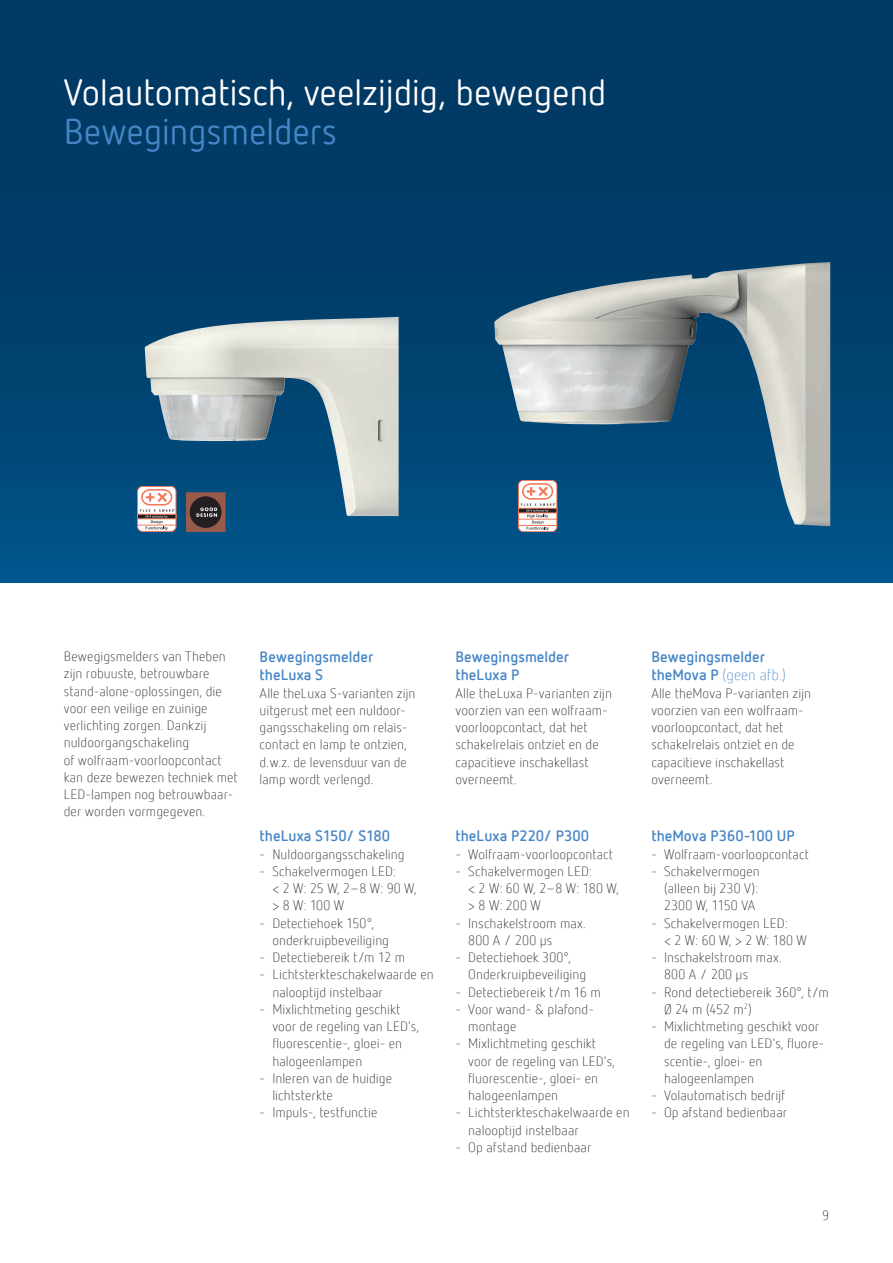
<style>
.page{position:relative;width:893px;height:1263px;background:#fff}
.page>*{position:absolute;margin:0;border:0;box-sizing:border-box;transform-origin:0 0}
.t1{font:36px "Netto Offc Pro";letter-spacing:-.01em;color:#fff}
.t2{font:36px "Netto Offc Pro";letter-spacing:-.01em;color:#4786c6}
.t3{font:700 15px/18px "Netto Offc Pro";color:#4786c6}
.t4{font:300 13.5px/17.2px "Netto Offc Pro";letter-spacing:.005em;color:#231f20}
.s1{font-weight:300}
</style>
<div class="page">
<div style="left:0;top:0;width:893px;height:583px;background:linear-gradient(to bottom,#00345d,#005083)"></div>
<img style="left:145px;top:317px;width:254px;height:199px">
<img style="left:494px;top:262px;width:336px;height:264px">
<div style="left:186px;top:493px;width:39px;height:38px;background:#985a4a"></div>
<div style="left:190px;top:496px;width:31px;height:32px;background:#231f20;border-radius:50%"></div>
<svg style="left:197px;top:507px;width:20px;height:10px"></svg>
<div style="left:138px;top:486px;width:38px;height:45px;background:#fff;border-radius:5px"></div>
<div style="left:137px;top:486px;width:39px;height:45px;border:1px solid #f3795b;border-radius:5px"></div>
<svg style="left:137px;top:514px;width:39px;height:5px"></svg>
<hr style="left:138px;top:525px;width:38px;height:1px;background:#f3795b">
<svg style="left:140px;top:489px;width:35px;height:41px"></svg>
<div style="left:518px;top:480px;width:39px;height:51px;background:#fff;border-radius:5px"></div>
<div style="left:518px;top:480px;width:39px;height:51px;border:1px solid #f3795b;border-radius:5px"></div>
<hr style="left:518px;top:519px;width:39px;height:1px;background:#f3795b">
<div style="left:518px;top:508px;width:39px;height:5px;background:#231f20"></div>
<div style="left:518px;top:508px;width:39px;height:5px;border:1px solid #f3795b"></div>
<hr style="left:518px;top:525px;width:39px;height:1px;background:#f3795b">
<svg style="left:521px;top:483px;width:35px;height:47px"></svg>
<h1 class="t1" style="left:64px;top:69px;width:544px">Volautomatisch, veelzijdig, bewegend</h1>
<h1 class="t2" style="left:64px;top:108px;width:275px">Bewegingsmelders</h1>
<p class="t4" style="left:64px;top:647px;width:175px">Bewegigsmelders van Theben zijn robuuste, betrouwbare stand-alone-oplossingen, die voor een veilige en zuinige verlichting zorgen. Dankzij nuldoorgangschakeling<br>of wolfraam-voorloopcontact kan deze bewezen techniek met<br>LED-lampen nog betrouwbaar&shy;der worden vormgegeven.</p>
<p class="t3" style="left:260px;top:647px;width:115px">Bewegingsmelder theLuxa S</p>
<p class="t4" style="left:260px;top:684px;width:157px">Alle theLuxa S-varianten zijn uitgerust met een nuldoor&shy;gangsschakeling om relais&shy;contact en lamp te ontzien, d.w.z. de levensduur van de lamp wordt verlengd.</p>
<p class="t3" style="left:260px;top:826px;width:132px">theLuxa S150/ S180</p>
<p class="t4" style="left:260px;top:845px;width:147px">- Nuldoorgangsschakeling</p>
<p class="t4" style="left:272px;top:862px;width:146px;text-indent:-13px">- Schakelvermogen LED:<br>&lt; 2 W: 25 W, 2–8 W: 90 W, &gt; 8 W: 100 W</p>
<p class="t4" style="left:272px;top:914px;width:118px;text-indent:-13px">- Detectiehoek 150°, onderkruipbeveiliging</p>
<p class="t4" style="left:260px;top:948px;width:147px">- Detectiebereik t/m 12 m</p>
<p class="t4" style="left:272px;top:966px;width:163px;text-indent:-13px">- Lichtsterkteschakelwaarde en nalooptijd instelbaar</p>
<p class="t4" style="left:272px;top:1000px;width:148px;text-indent:-13px">- Mixlichtmeting geschikt voor de regeling van LED's, fluorescentie-, gloei- en halogeenlampen</p>
<p class="t4" style="left:272px;top:1069px;width:121px;text-indent:-13px">- Inleren van de huidige lichtsterkte</p>
<p class="t4" style="left:260px;top:1104px;width:119px">- Impuls-, testfunctie</p>
<p class="t3" style="left:455px;top:647px;width:115px">Bewegingsmelder theLuxa P</p>
<p class="t4" style="left:455px;top:684px;width:158px">Alle theLuxa P-varianten zijn voorzien van een wolfraam&shy;voorloopcontact, dat het schakelrelais ontziet en de capacitieve inschakellast overneemt.</p>
<p class="t3" style="left:455px;top:826px;width:135px">theLuxa P220/ P300</p>
<p class="t4" style="left:455px;top:845px;width:159px">- Wolfraam-voorloopcontact</p>
<p class="t4" style="left:468px;top:862px;width:152px;text-indent:-13px">- Schakelvermogen LED:<br>&lt; 2 W: 60 W, 2–8 W: 180 W, &gt; 8 W: 200 W</p>
<p class="t4" style="left:468px;top:914px;width:119px;text-indent:-13px">- Inschakelstroom max.<br>800 A / 200 µs</p>
<p class="t4" style="left:468px;top:948px;width:119px;text-indent:-13px">- Detectiehoek 300°,<br>Onderkruipbeveiliging</p>
<p class="t4" style="left:455px;top:983px;width:147px">- Detectiebereik t/m 16 m</p>
<p class="t4" style="left:468px;top:1000px;width:127px;text-indent:-13px">- Voor wand- &amp; plafond&shy;montage</p>
<p class="t4" style="left:468px;top:1035px;width:148px;text-indent:-13px">- Mixlichtmeting geschikt voor de regeling van LED's, fluorescentie-, gloei- en halogeenlampen</p>
<p class="t4" style="left:468px;top:1104px;width:163px;text-indent:-13px">- Lichtsterkteschakelwaarde en nalooptijd instelbaar</p>
<p class="t4" style="left:455px;top:1138px;width:137px">- Op afstand bedienbaar</p>
<p class="t3" style="left:651px;top:647px;width:136px">Bewegingsmelder theMova P <span class="s1">(geen afb.)</span></p>
<p class="t4" style="left:651px;top:684px;width:161px">Alle theMova P-varianten zijn voorzien van een wolfraam&shy;voorloopcontact, dat het schakelrelais ontziet en de capacitieve inschakellast overneemt.</p>
<p class="t3" style="left:651px;top:826px;width:145px">theMova P360-100 UP</p>
<p class="t4" style="left:651px;top:845px;width:159px">- Wolfraam-voorloopcontact</p>
<p class="t4" style="left:664px;top:862px;width:97px;text-align:justify;text-indent:-13px">- Schakelvermogen (alleen bij 230 V):<br>2300 W, 1150 VA</p>
<p class="t4" style="left:664px;top:914px;width:144px;text-indent:-13px">- Schakelvermogen LED:<br>&lt; 2 W: 60 W, &gt; 2 W: 180 W</p>
<p class="t4" style="left:664px;top:948px;width:119px;text-indent:-13px">- Inschakelstroom max.<br>800 A / 200 µs</p>
<p class="t4" style="left:664px;top:983px;width:166px;text-indent:-13px">- Rond detectiebereik 360°, t/m<br>Ø 24 m (452 m<sup>2</sup>)</p>
<p class="t4" style="left:664px;top:1017px;width:162px;text-indent:-13px">- Mixlichtmeting geschikt voor de regeling van LED's, fluore&shy;scentie-, gloei- en halogeenlampen</p>
<p class="t4" style="left:651px;top:1086px;width:135px">- Volautomatisch bedrijf</p>
<p class="t4" style="left:651px;top:1104px;width:137px">- Op afstand bedienbaar</p>
<p class="t4" style="left:822px;top:1207px;width:8px">9</p>
</div>
